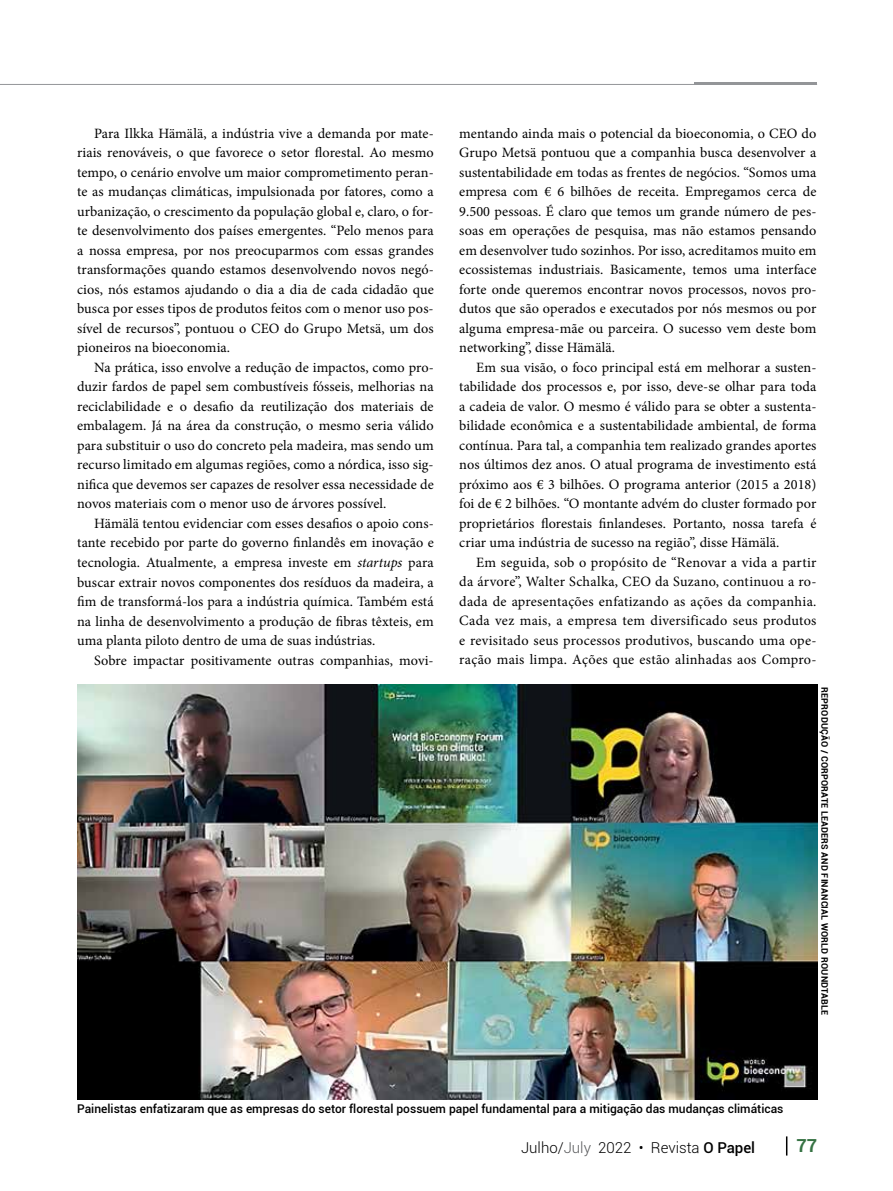
<style>
.page{position:relative;width:893px;height:1191px;background:#fff}
.page>*{position:absolute;margin:0;border:0;box-sizing:border-box;transform-origin:0 0}
.t1{font:700 18px "Roboto";color:#377344}
.t2{font:300 15px "Roboto";color:#000}
.t3{font:14.25px/19.5px "Minion Pro";letter-spacing:.005em;color:#000;text-align:justify}
.t4{font:500 12px "Roboto";color:#000}
.t5{font:700 9px "Roboto";letter-spacing:.02em;color:#000}
.s1{font-style:italic}
.s2{color:#58595b}
.s3{font-weight:500}
</style>
<div class="page">
<hr style="left:0;top:84px;width:817px;height:1px;background:#939598">
<hr style="left:693px;top:82px;width:123px;height:2px;background:#939598">
<svg style="left:786px;top:1136px;width:1px;height:19px"></svg>
<img style="left:78px;top:685px;width:739px;height:414px">
<p class="t3" style="left:77px;top:124px;width:358px;text-indent:17px">Para Ilkka Hämälä, a indústria vive a demanda por mate&shy;riais renováveis, o que favorece o setor florestal. Ao mesmo tempo, o cenário envolve um maior comprometimento peran&shy;te as mudanças climáticas, impulsionada por fatores, como a urbanização, o crescimento da população global e, claro, o for&shy;te desenvolvimento dos países emergentes. “Pelo menos para a nossa empresa, por nos preocuparmos com essas grandes transformações quando estamos desenvolvendo novos negó&shy;cios, nós estamos ajudando o dia a dia de cada cidadão que busca por esses tipos de produtos feitos com o menor uso pos&shy;sível de recursos”, pontuou o CEO do Grupo Metsä, um dos pioneiros na bioeconomia.</p>
<p class="t3" style="left:77px;top:358px;width:358px;text-indent:17px">Na prática, isso envolve a redução de impactos, como pro&shy;duzir fardos de papel sem combustíveis fósseis, melhorias na reciclabilidade e o desafio da reutilização dos materiais de embalagem. Já na área da construção, o mesmo seria válido para substituir o uso do concreto pela madeira, mas sendo um recurso limitado em algumas regiões, como a nórdica, isso sig&shy;nifica que devemos ser capazes de resolver essa necessidade de novos materiais com o menor uso de árvores possível.</p>
<p class="t3" style="left:77px;top:514px;width:358px;text-indent:17px">Hämälä tentou evidenciar com esses desafios o apoio cons&shy;tante recebido por parte do governo finlandês em inovação e tecnologia. Atualmente, a empresa investe em <span class="s1">startups</span> para buscar extrair novos componentes dos resíduos da madeira, a fim de transformá-los para a indústria química. Também está na linha de desenvolvimento a produção de fibras têxteis, em uma planta piloto dentro de uma de suas indústrias.</p>
<p class="t3" style="left:94px;top:650px;width:341px">Sobre impactar positivamente outras companhias, movi-</p>
<p class="t3" style="left:459px;top:124px;width:359px">mentando ainda mais o potencial da bioeconomia, o CEO do Grupo Metsä pontuou que a companhia busca desenvolver a sustentabilidade em todas as frentes de negócios. “Somos uma empresa com € 6 bilhões de receita. Empregamos cerca de 9.500 pessoas. É claro que temos um grande número de pes&shy;soas em operações de pesquisa, mas não estamos pensando em desenvolver tudo sozinhos. Por isso, acreditamos muito em ecossistemas industriais. Basicamente, temos uma interface forte onde queremos encontrar novos processos, novos pro&shy;dutos que são operados e executados por nós mesmos ou por alguma empresa-mãe ou parceira. O sucesso vem deste bom networking”, disse Hämälä.</p>
<p class="t3" style="left:459px;top:357px;width:359px;text-indent:17px">Em sua visão, o foco principal está em melhorar a susten&shy;tabilidade dos processos e, por isso, deve-se olhar para toda a cadeia de valor. O mesmo é válido para se obter a sustenta&shy;bilidade econômica e a sustentabilidade ambiental, de forma contínua. Para tal, a companhia tem realizado grandes aportes nos últimos dez anos. O atual programa de investimento está próximo aos € 3 bilhões. O programa anterior (2015 a 2018) foi de € 2 bilhões. “O montante advém do cluster formado por proprietários florestais finlandeses. Portanto, nossa tarefa é criar uma indústria de sucesso na região”, disse Hämälä.</p>
<p class="t3" style="left:459px;top:552px;width:359px;text-indent:17px">Em seguida, sob o propósito de “Renovar a vida a partir da árvore”, Walter Schalka, CEO da Suzano, continuou a ro&shy;dada de apresentações enfatizando as ações da companhia.<br>Cada vez mais, a empresa tem diversificado seus produtos e revisitado seus processos produtivos, buscando uma ope&shy;ração mais limpa. Ações que estão alinhadas aos Compro-</p>
<p class="t5" style="left:831px;top:687px;width:329px;rotate:90deg">REPRODUÇÃO / CORPORATE LEADERS AND FINANCIAL WORLD ROUNDTABLE</p>
<p class="t4" style="left:77px;top:1100px;width:708px">Painelistas enfatizaram que as empresas do setor florestal possuem papel fundamental para a mitigação das mudanças climáticas</p>
<p class="t2" style="left:521px;top:1137px;width:236px">Julho/<span class="s2">July</span> 2022 • Revista <span class="s3">O Papel</span></p>
<p class="t1" style="left:796px;top:1133px;width:22px">77</p>
</div>
